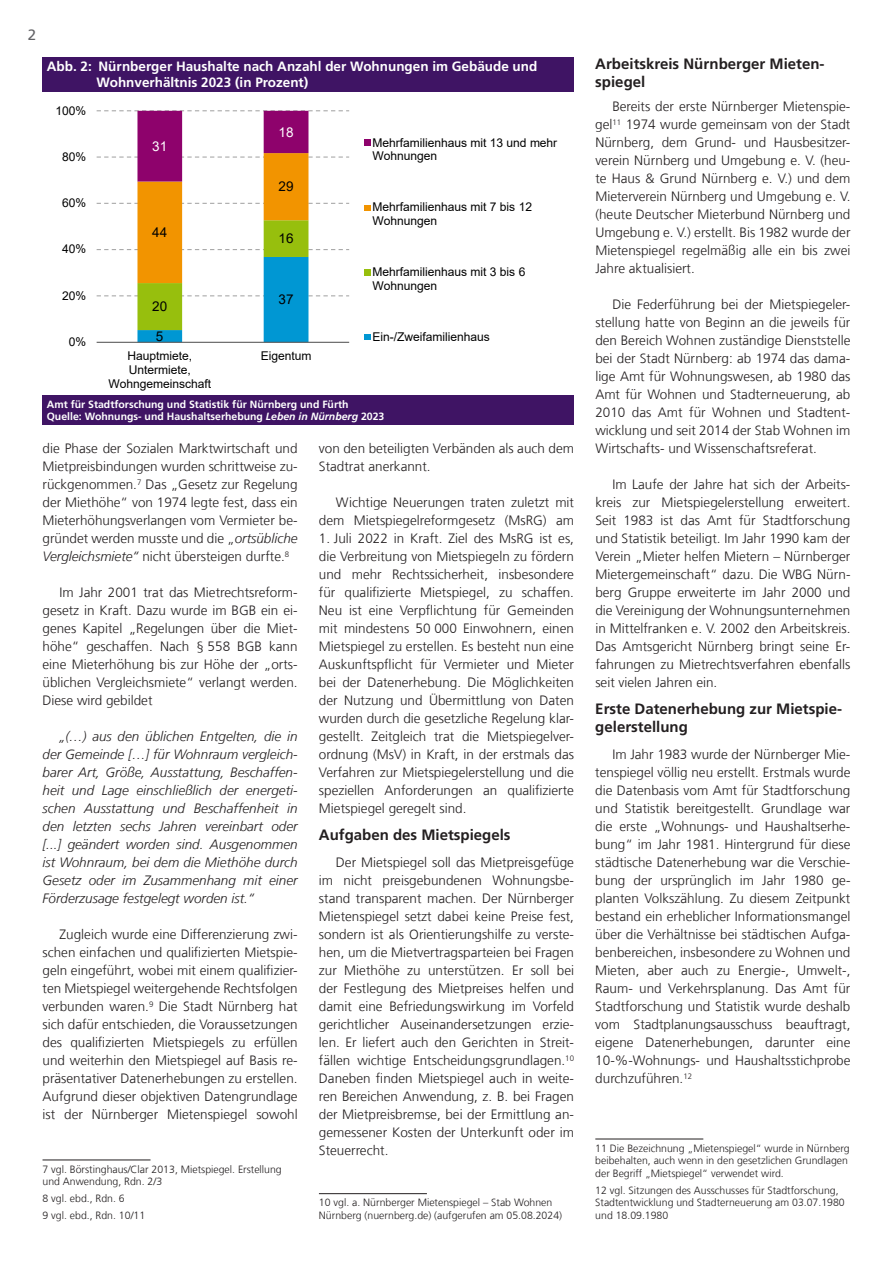
<style>
.page{position:relative;width:893px;height:1263px;background:#fff}
.page>*{position:absolute;margin:0;border:0;box-sizing:border-box;transform-origin:0 0}
.t1{font:700 15px/18px "Frutiger LT Com";color:#231f20}
.t2{font:15px "Frutiger LT Com";color:#636366}
.t3{font:300 13.5px/18px "Frutiger LT Com";color:#231f20;text-align:justify}
.t4{font:italic 300 13.5px/18px "Frutiger LT Com";color:#231f20;text-align:justify}
.t5{font:700 13.5px/16.2px "Frutiger LT Com";color:#fff}
.t6{font:13.5px "Arial";letter-spacing:.005em;color:#000}
.t7{font:13.5px "Arial";color:#fff}
.t8{font:12px/13.8px "Arial";letter-spacing:-.005em;color:#000}
.t9{font:300 10.5px/12.6px "Frutiger LT Com";color:#231f20}
.t10{font:700 10.5px/12.6px "Frutiger LT Com";color:#fff}
.s1{font-style:italic}
</style>
<div class="page">
<hr style="left:43px;top:1159px;width:108px;height:1px;background:#231f20">
<hr style="left:319px;top:1193px;width:108px;height:1px;background:#231f20">
<hr style="left:595px;top:1138px;width:108px;height:1px;background:#231f20">
<div style="left:43px;top:57px;width:531px;height:34px;background:#3f1464"></div>
<svg style="left:97px;top:110px;width:252px;height:232px"></svg>
<hr style="left:97px;top:342px;width:252px;height:1px;background:#595959">
<svg style="left:364px;top:140px;width:6px;height:6px"></svg>
<svg style="left:364px;top:205px;width:6px;height:6px"></svg>
<svg style="left:364px;top:269px;width:6px;height:6px"></svg>
<svg style="left:364px;top:334px;width:6px;height:6px"></svg>
<div style="left:43px;top:395px;width:531px;height:30px;background:#3f1464"></div>
<p class="t2" style="left:28px;top:26px;width:10px">2</p>
<p class="t5" style="left:97px;top:59px;width:442px;text-indent:-50px">Abb. 2: Nürnberger Haushalte nach Anzahl der Wohnungen im Gebäude und<br>Wohnverhältnis 2023 (in Prozent)</p>
<p class="t8" style="left:56px;top:103px;width:32px">100%</p>
<p class="t8" style="left:62px;top:150px;width:26px">80%</p>
<p class="t8" style="left:62px;top:196px;width:26px">60%</p>
<p class="t8" style="left:62px;top:242px;width:26px">40%</p>
<p class="t8" style="left:62px;top:288px;width:26px">20%</p>
<p class="t8" style="left:69px;top:335px;width:19px">0%</p>
<p class="t7" style="left:152px;top:137px;width:17px">31</p>
<p class="t6" style="left:152px;top:223px;width:17px">44</p>
<p class="t6" style="left:152px;top:297px;width:17px">20</p>
<p class="t6" style="left:156px;top:327px;width:9px">5</p>
<p class="t7" style="left:278px;top:123px;width:17px">18</p>
<p class="t6" style="left:278px;top:177px;width:17px">29</p>
<p class="t6" style="left:278px;top:229px;width:17px">16</p>
<p class="t6" style="left:278px;top:290px;width:17px">37</p>
<p class="t8" style="left:108px;top:349px;width:104px;text-align:center">Hauptmiete,<br>Untermiete,<br>Wohngemeinschaft</p>
<p class="t8" style="left:261px;top:349px;width:52px">Eigentum</p>
<p class="t8" style="left:372px;top:135px;width:186px">Mehrfamilienhaus mit 13 und mehr<br>Wohnungen</p>
<p class="t8" style="left:372px;top:200px;width:161px">Mehrfamilienhaus mit 7 bis 12<br>Wohnungen</p>
<p class="t8" style="left:372px;top:265px;width:154px">Mehrfamilienhaus mit 3 bis 6<br>Wohnungen</p>
<p class="t8" style="left:372px;top:330px;width:119px">Ein-/Zweifamilienhaus</p>
<p class="t10" style="left:47px;top:398px;width:339px">Amt für Stadtforschung und Statistik für Nürnberg und Fürth<br>Quelle: Wohnungs- und Haushaltserhebung <span class="s1">Leben in Nürnberg</span> 2023</p>
<p class="t3" style="left:43px;top:440px;width:257px">die Phase der Sozialen Marktwirtschaft und Mietpreisbindungen wurden schrittweise zu&shy;rückgenommen.<sup>7</sup> Das „Gesetz zur Regelung der Miethöhe“ von 1974 legte fest, dass ein Mieterhöhungsverlangen vom Vermieter be&shy;gründet werden musste und die „<span class="s1">ortsübliche Vergleichsmiete“</span> nicht übersteigen durfte.<sup>8</sup></p>
<p class="t3" style="left:43px;top:584px;width:257px;text-indent:17px">Im Jahr 2001 trat das Mietrechtsreform&shy;gesetz in Kraft. Dazu wurde im BGB ein ei&shy;genes Kapitel „Regelungen über die Miet&shy;höhe“ geschaffen. Nach § 558 BGB kann eine Mieterhöhung bis zur Höhe der „orts&shy;üblichen Vergleichsmiete“ verlangt werden.<br>Diese wird gebildet</p>
<p class="t4" style="left:43px;top:728px;width:257px;text-indent:17px">„(…) aus den üblichen Entgelten, die in der Gemeinde […] für Wohnraum vergleich&shy;barer Art, Größe, Ausstattung, Beschaffen&shy;heit und Lage einschließlich der energeti&shy;schen Ausstattung und Beschaffenheit in den letzten sechs Jahren vereinbart oder [...] geändert worden sind. Ausgenommen ist Wohnraum, bei dem die Miethöhe durch Gesetz oder im Zusammenhang mit einer Förderzusage festgelegt worden ist.“</p>
<p class="t3" style="left:43px;top:926px;width:257px;text-indent:17px">Zugleich wurde eine Differenzierung zwi&shy;schen einfachen und qualifizierten Mietspie&shy;geln eingeführt, wobei mit einem qualifizier&shy;ten Mietspiegel weitergehende Rechtsfolgen verbunden waren.<sup>9</sup> Die Stadt Nürnberg hat sich dafür entschieden, die Voraussetzungen des qualifizierten Mietspiegels zu erfüllen und weiterhin den Mietspiegel auf Basis re&shy;präsentativer Datenerhebungen zu erstellen.<br>Aufgrund dieser objektiven Datengrundlage ist der Nürnberger Mietenspiegel sowohl</p>
<p class="t9" style="left:43px;top:1163px;width:241px">7 vgl. Börstinghaus/Clar 2013, Mietspiegel. Erstellung und Anwendung, Rdn. 2/3</p>
<p class="t9" style="left:43px;top:1190px;width:104px;line-height:16.8px">8 vgl. ebd., Rdn. 6<br>9 vgl. ebd., Rdn. 10/11</p>
<p class="t3" style="left:319px;top:440px;width:257px">von den beteiligten Verbänden als auch dem<br>Stadtrat anerkannt.</p>
<p class="t3" style="left:319px;top:494px;width:257px;text-align:right">Wichtige Neuerungen traten zuletzt mit dem Mietspiegelreformgesetz (MsRG) am</p>
<p class="t3" style="left:319px;top:530px;width:257px">1. Juli 2022 in Kraft. Ziel des MsRG ist es, die Verbreitung von Mietspiegeln zu fördern und mehr Rechtssicherheit, insbesondere für qualifizierte Mietspiegel, zu schaffen.<br>Neu ist eine Verpflichtung für Gemeinden mit mindestens 50 000 Einwohnern, einen Mietspiegel zu erstellen. Es besteht nun eine Auskunftspflicht für Vermieter und Mieter bei der Datenerhebung. Die Möglichkeiten der Nutzung und Übermittlung von Daten wurden durch die gesetzliche Regelung klar&shy;gestellt. Zeitgleich trat die Mietspiegelver&shy;ordnung (MsV) in Kraft, in der erstmals das Verfahren zur Mietspiegelerstellung und die speziellen Anforderungen an qualifizierte Mietspiegel geregelt sind.</p>
<p class="t1" style="left:319px;top:826px;width:193px">Aufgaben des Mietspiegels</p>
<p class="t3" style="left:319px;top:854px;width:257px;text-indent:17px">Der Mietspiegel soll das Mietpreisgefüge im nicht preisgebundenen Wohnungsbe&shy;stand transparent machen. Der Nürnberger Mietenspiegel setzt dabei keine Preise fest, sondern ist als Orientierungshilfe zu verste&shy;hen, um die Mietvertragsparteien bei Fragen zur Miethöhe zu unterstützen. Er soll bei der Festlegung des Mietpreises helfen und damit eine Befriedungswirkung im Vorfeld gerichtlicher Auseinandersetzungen erzie&shy;len. Er liefert auch den Gerichten in Streit&shy;fällen wichtige Entscheidungsgrundlagen.<sup>10<br></sup>Daneben finden Mietspiegel auch in weite&shy;ren Bereichen Anwendung, z. B. bei Fragen der Mietpreisbremse, bei der Ermittlung an&shy;gemessener Kosten der Unterkunft oder im Steuerrecht.</p>
<p class="t9" style="left:319px;top:1196px;width:245px">10 vgl. a. Nürnberger Mietenspiegel – Stab Wohnen<br>Nürnberg (nuernberg.de) (aufgerufen am 05.08.2024)</p>
<p class="t1" style="left:595px;top:54px;width:231px">Arbeitskreis Nürnberger Mieten&shy;spiegel</p>
<p class="t3" style="left:595px;top:98px;width:257px;text-indent:17px">Bereits der erste Nürnberger Mietenspie&shy;gel<sup>11</sup> 1974 wurde gemeinsam von der Stadt Nürnberg, dem Grund- und Hausbesitzer&shy;verein Nürnberg und Umgebung e. V. (heu&shy;te Haus &amp; Grund Nürnberg e. V.) und dem Mieterverein Nürnberg und Umgebung e. V. (heute Deutscher Mieterbund Nürnberg und Umgebung e. V.) erstellt. Bis 1982 wurde der Mietenspiegel regelmäßig alle ein bis zwei Jahre aktualisiert.</p>
<p class="t3" style="left:595px;top:296px;width:257px;text-indent:17px">Die Federführung bei der Mietspiegeler&shy;stellung hatte von Beginn an die jeweils für den Bereich Wohnen zuständige Dienststelle bei der Stadt Nürnberg: ab 1974 das dama&shy;lige Amt für Wohnungswesen, ab 1980 das Amt für Wohnen und Stadterneuerung, ab 2010 das Amt für Wohnen und Stadtent&shy;wicklung und seit 2014 der Stab Wohnen im Wirtschafts- und Wissenschaftsreferat.</p>
<p class="t3" style="left:595px;top:476px;width:257px;text-indent:17px">Im Laufe der Jahre hat sich der Arbeits&shy;kreis zur Mietspiegelerstellung erweitert.<br>Seit 1983 ist das Amt für Stadtforschung und Statistik beteiligt. Im Jahr 1990 kam der Verein „Mieter helfen Mietern – Nürnberger Mietergemeinschaft“ dazu. Die WBG Nürn&shy;berg Gruppe erweiterte im Jahr 2000 und die Vereinigung der Wohnungsunternehmen in Mittelfranken e. V. 2002 den Arbeitskreis.<br>Das Amtsgericht Nürnberg bringt seine Er&shy;fahrungen zu Mietrechtsverfahren ebenfalls seit vielen Jahren ein.</p>
<p class="t1" style="left:595px;top:700px;width:248px">Erste Datenerhebung zur Mietspie&shy;gelerstellung</p>
<p class="t3" style="left:595px;top:746px;width:257px;text-indent:17px">Im Jahr 1983 wurde der Nürnberger Mie&shy;tenspiegel völlig neu erstellt. Erstmals wurde die Datenbasis vom Amt für Stadtforschung und Statistik bereitgestellt. Grundlage war die erste „Wohnungs- und Haushaltserhe&shy;bung“ im Jahr 1981. Hintergrund für diese städtische Datenerhebung war die Verschie&shy;bung der ursprünglich im Jahr 1980 ge&shy;planten Volkszählung. Zu diesem Zeitpunkt bestand ein erheblicher Informationsmangel über die Verhältnisse bei städtischen Aufga&shy;benbereichen, insbesondere zu Wohnen und Mieten, aber auch zu Energie-, Umwelt-, Raum- und Verkehrsplanung. Das Amt für Stadtforschung und Statistik wurde deshalb vom Stadtplanungsausschuss beauftragt, eigene Datenerhebungen, darunter eine 10-%-Wohnungs- und Haushaltsstichprobe durchzuführen.<sup>12</sup></p>
<p class="t9" style="left:595px;top:1142px;width:256px">11 Die Bezeichnung „Mietenspiegel“ wurde in Nürnberg beibehalten, auch wenn in den gesetzlichen Grundlagen der Begriff „Mietspiegel“ verwendet wird.</p>
<p class="t9" style="left:595px;top:1184px;width:251px">12 vgl. Sitzungen des Ausschusses für Stadtforschung,<br>Stadtentwicklung und Stadterneuerung am 03.07.1980 und 18.09.1980</p>
</div>
